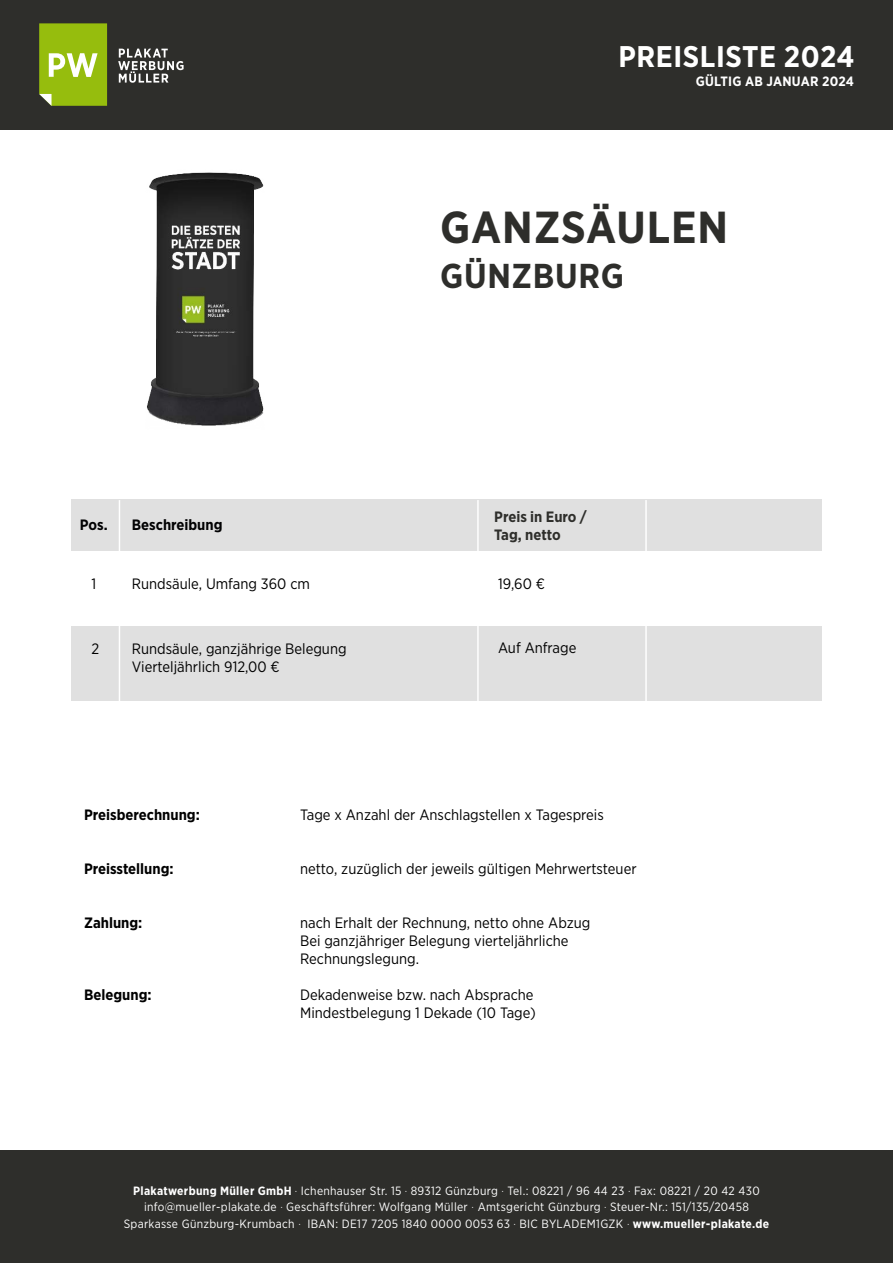
<style>
.page{position:relative;width:893px;height:1263px;background:#fff}
.page>*{position:absolute;margin:0;border:0;box-sizing:border-box;transform-origin:0 0}
.t1{font:700 44.85px "Gotham Narrow";letter-spacing:.02em;color:#2e2e2b}
.t2{font:700 34.5px "Gotham Narrow";letter-spacing:.02em;color:#2e2e2b}
.t3{font:700 29.85px "Gotham Narrow";letter-spacing:.02em;color:#fff}
.t4{font:15px/18px "Gotham Narrow";color:#000}
.t5{font:700 15px "Gotham Narrow";color:#000}
.t6{font:700 15px/18px "Gotham Narrow";color:#2e2e2b}
.t7{font:700 15px "Gotham Narrow";color:#020203}
.t8{font:700 13.5px "Gotham Narrow";letter-spacing:.02em;color:#fff}
.t9{font:12px/16.5px "Gotham Narrow";letter-spacing:.025em;color:#fff;text-align:center}
.s1{font-weight:700}
.s2{font-weight:300}
</style>
<div class="page">
<div style="left:0;top:1150px;width:893px;height:113px;background:#2e2e2b"></div>
<img style="left:147px;top:172px;width:117px;height:254px">
<div style="left:72px;top:499px;width:750px;height:51px;background:#e0e0e0"></div>
<div style="left:72px;top:626px;width:750px;height:75px;background:#e0e0e0"></div>
<hr style="left:119px;top:500px;width:1px;height:258px;background:#fff">
<hr style="left:477px;top:500px;width:2px;height:256px;background:#fff">
<hr style="left:645px;top:500px;width:2px;height:258px;background:#fff">
<div style="left:0;top:0;width:893px;height:129px;background:#2e2e2b"></div>
<svg style="left:118px;top:49px;width:66px;height:34px"></svg>
<svg style="left:39px;top:23px;width:68px;height:83px;background:#a0c12b"></svg>
<h3 class="t3" style="left:618px;top:38px;width:238px">PREISLISTE 2024</h3>
<p class="t8" style="left:696px;top:72px;width:160px">GÜLTIG AB JANUAR 2024</p>
<h1 class="t1" style="left:440px;top:199px;width:289px">GANZSÄULEN</h1>
<h2 class="t2" style="left:440px;top:254px;width:185px">GÜNZBURG</h2>
<p class="t7" style="left:80px;top:515px;width:29px">Pos.</p>
<p class="t7" style="left:132px;top:515px;width:92px">Beschreibung</p>
<p class="t6" style="left:494px;top:507px;width:94px">Preis in Euro /<br>Tag, netto</p>
<p class="t4" style="left:91px;top:574px;width:6px">1</p>
<p class="t4" style="left:91px;top:639px;width:9px">2</p>
<p class="t4" style="left:132px;top:574px;width:180px">Rundsäule, Umfang 360 cm</p>
<p class="t4" style="left:132px;top:639px;width:216px">Rundsäule, ganzjährige Belegung<br>Vierteljährlich 912,00 €</p>
<p class="t4" style="left:498px;top:574px;width:49px">19,60 €</p>
<p class="t4" style="left:498px;top:638px;width:80px">Auf Anfrage</p>
<p class="t5" style="left:84px;top:805px;width:117px">Preisberechnung:</p>
<p class="t4" style="left:300px;top:806px;width:305px">Tage x Anzahl der Anschlagstellen x Tagespreis</p>
<p class="t5" style="left:84px;top:859px;width:91px">Preisstellung:</p>
<p class="t4" style="left:300px;top:860px;width:338px">netto, zuzüglich der jeweils gültigen Mehrwertsteuer</p>
<p class="t5" style="left:84px;top:913px;width:60px">Zahlung:</p>
<p class="t4" style="left:300px;top:914px;width:292px">nach Erhalt der Rechnung, netto ohne Abzug<br>Bei ganzjähriger Belegung vierteljährliche<br>Rechnungslegung.</p>
<p class="t5" style="left:84px;top:985px;width:69px">Belegung:</p>
<p class="t4" style="left:300px;top:986px;width:237px">Dekadenweise bzw. nach Absprache<br>Mindestbelegung 1 Dekade (10 Tage)</p>
<p class="t9" style="left:124px;top:1182px;width:647px"><span class="s1">Plakatwerbung Müller GmbH</span> <span class="s2">·</span> Ichenhauser Str. 15 <span class="s2">·</span> 89312 Günzburg <span class="s2">·</span> Tel.: 08221 / 96 44 23 <span class="s2">·</span> Fax: 08221 / 20 42 430 info@mueller-plakate.de <span class="s2">·</span> Geschäftsführer: Wolfgang Müller <span class="s2">·</span> Amtsgericht Günzburg <span class="s2">·</span> Steuer-Nr.: 151/135/20458<br>Sparkasse Günzburg-Krumbach <span class="s2">·</span> IBAN: DE17 7205 1840 0000 0053 63 <span class="s2">·</span> BIC BYLADEM1GZK <span class="s2">·</span> <span class="s1">www.mueller-plakate.de</span></p>
</div>
